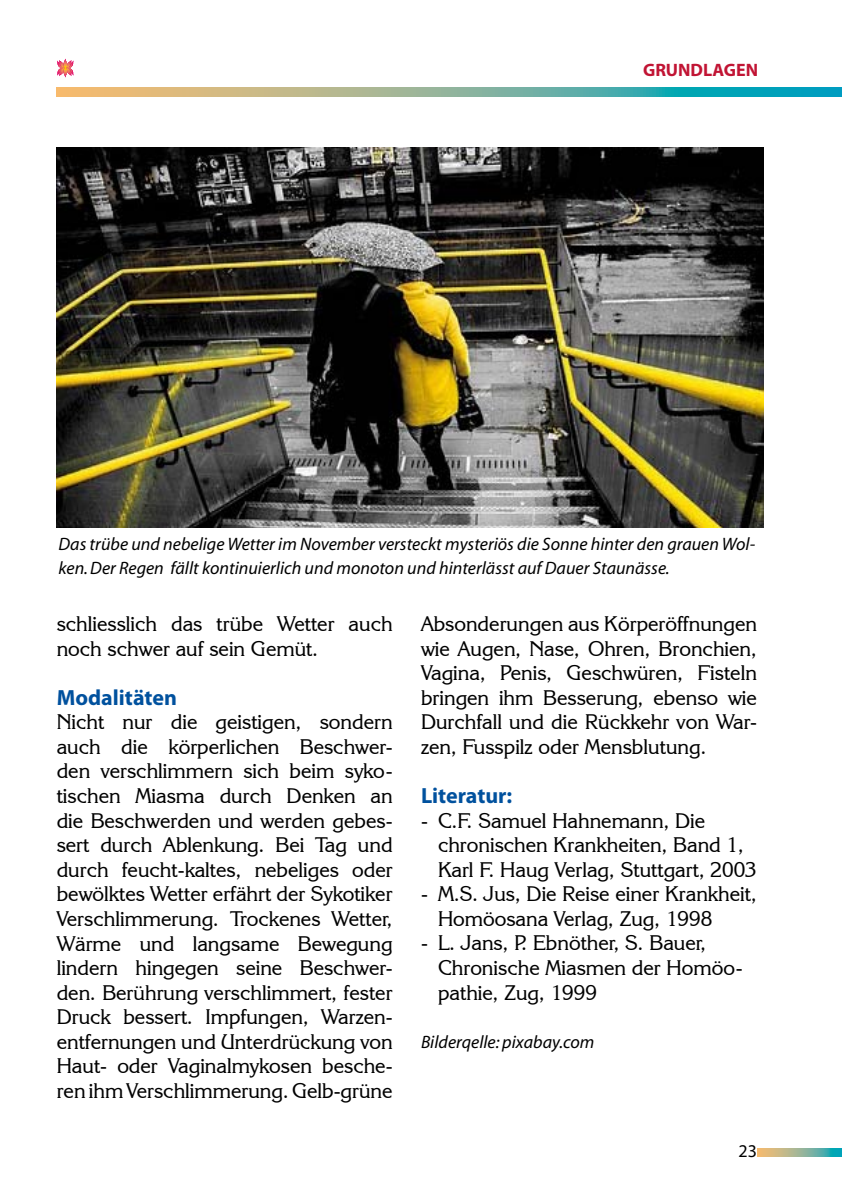
<style>
.page{position:relative;width:842px;height:1191px;background:#fff}
.page>*{position:absolute;margin:0;border:0;box-sizing:border-box;transform-origin:0 0}
.t1{font:700 22px "Myriad Pro";color:#00519e}
.t2{font:21px/24.6px "Korinna IT Cby BT";color:#000}
.t3{font:italic 18px/24px "Myriad";color:#000}
.t4{font:700 18px "Myriad Pro";color:#c11434}
.t5{font:18px "Myriad Pro";color:#000}
</style>
<div class="page">
<svg style="left:57px;top:88px;width:785px;height:8px;background:#7fb09a"></svg>
<svg style="left:757px;top:1148px;width:85px;height:8px"></svg>
<svg style="left:57px;top:59px;width:17px;height:18px"></svg>
<img style="left:57px;top:147px;width:706px;height:380px">
<p class="t4" style="left:643px;top:59px;width:117px">GRUNDLAGEN</p>
<p class="t3" style="left:59px;top:533px;width:698px">Das trübe und nebelige Wetter im November versteckt mysteriös die Sonne hinter den grauen Wol&shy;ken. Der Regen fällt kontinuierlich und monoton und hinterlässt auf Dauer Staunässe.</p>
<p class="t2" style="left:57px;top:611px;width:337px">schliesslich das trübe Wetter auch noch schwer auf sein Gemüt.</p>
<p class="t1" style="left:57px;top:683px;width:122px">Modalitäten</p>
<p class="t2" style="left:57px;top:709px;width:337px;text-align:justify">Nicht nur die geistigen, sondern auch die körperlichen Beschwer&shy;den verschlimmern sich beim syko&shy;tischen Miasma durch Denken an die Beschwerden und werden gebes&shy;sert durch Ablenkung. Bei Tag und durch feucht-kaltes, nebeliges oder bewölktes Wetter erfährt der Sykotiker Verschlimmerung. Trockenes Wetter, Wärme und langsame Bewegung lindern hingegen seine Beschwer&shy;den. Berührung verschlimmert, fester Druck bessert. Impfungen, Warzen&shy;entfernungen und Unterdrückung von Haut- oder Vaginalmykosen besche&shy;ren ihm Verschlimmerung. Gelb-grüne</p>
<p class="t2" style="left:421px;top:611px;width:337px;text-align:justify">Absonderungen aus Körperöffnungen wie Augen, Nase, Ohren, Bronchien, Vagina, Penis, Geschwüren, Fisteln bringen ihm Besserung, ebenso wie Durchfall und die Rückkehr von War&shy;zen, Fusspilz oder Mensblutung.</p>
<p class="t1" style="left:421px;top:781px;width:93px">Literatur:</p>
<p class="t2" style="left:438px;top:807px;width:320px;text-indent:-17px">- C.F. Samuel Hahnemann, Die chronischen Krankheiten, Band 1,<br>Karl F. Haug Verlag, Stuttgart, 2003</p>
<p class="t2" style="left:438px;top:881px;width:320px;text-indent:-17px">- M.S. Jus, Die Reise einer Krankheit,<br>Homöosana Verlag, Zug, 1998</p>
<p class="t2" style="left:438px;top:930px;width:306px;text-indent:-17px">- L. Jans, P. Ebnöther, S. Bauer,<br>Chronische Miasmen der Homöo&shy;pathie, Zug, 1999</p>
<p class="t3" style="left:421px;top:1031px;width:175px">Bilderqelle: pixabay.com</p>
<p class="t5" style="left:738px;top:1139px;width:20px">23</p>
</div>
